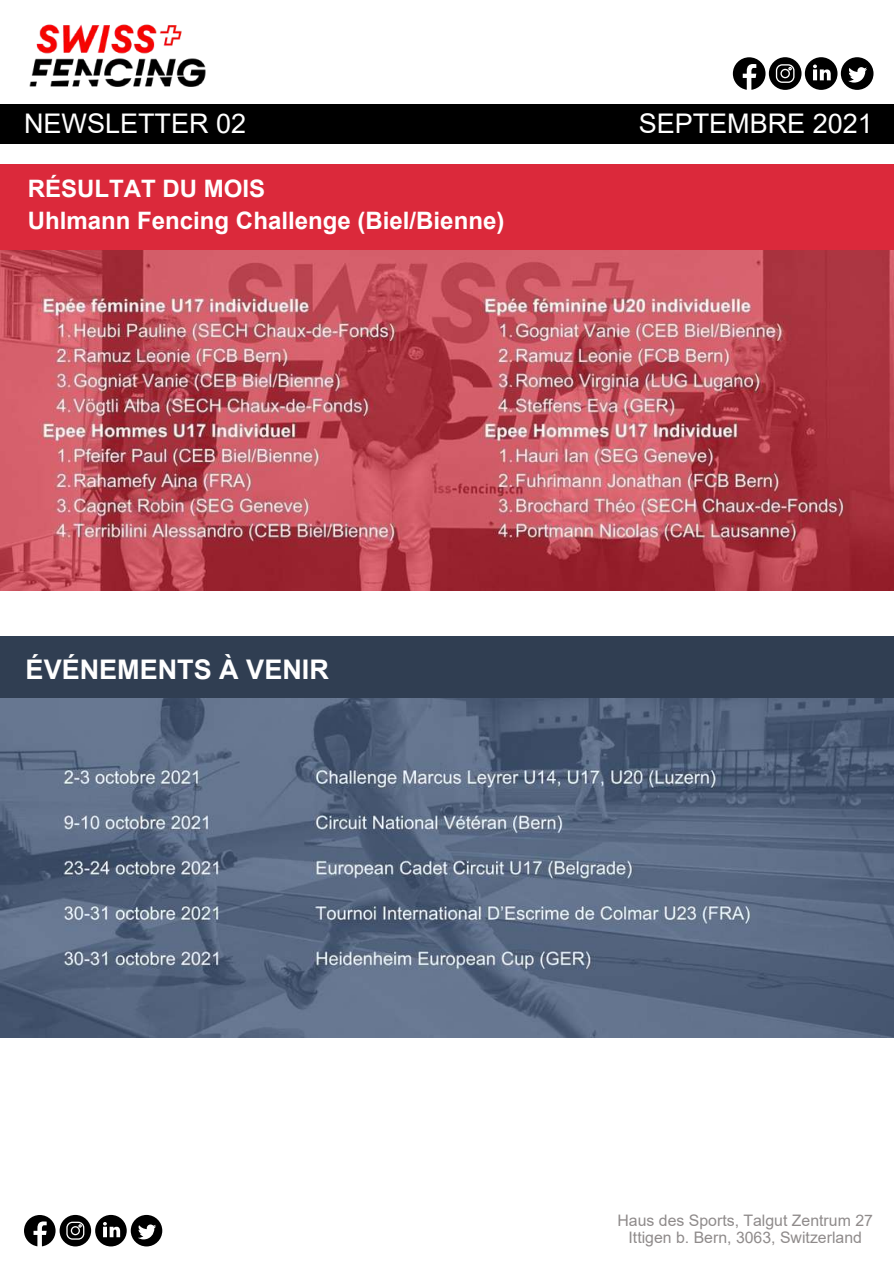
<style>
.page{position:relative;width:894px;height:1264px;background:#fff}
.page>*{position:absolute;margin:0;border:0;box-sizing:border-box;transform-origin:0 0}
.t1{font:27px "Arial";color:#fff}
.t2{font:700 27px "Arial";color:#fff}
.t3{font:700 24px/31.8px "Arial";color:#fff}
.t4{font:15.9px/17px "Arial";color:#8f8b8b;text-align:center}
</style>
<div class="page">
<img style="left:29px;top:24px;width:177px;height:63px">
<svg style="left:732px;top:57px;width:105px;height:33px"></svg>
<div style="left:840px;top:57px;width:33px;height:33px;background:#000;border-radius:50%"></div>
<svg style="left:848px;top:67px;width:18px;height:16px"></svg>
<div style="left:0;top:104px;width:893px;height:40px;background:#000"></div>
<svg style="left:24px;top:1214px;width:103px;height:32px"></svg>
<div style="left:131px;top:1214px;width:31px;height:32px;background:#000;border-radius:50%"></div>
<svg style="left:138px;top:1224px;width:18px;height:15px"></svg>
<div style="left:0;top:636px;width:893px;height:67px;background:#303e52"></div>
<div style="left:0;top:164px;width:893px;height:86px;background:#db293b"></div>
<img style="left:0;top:250px;width:893px;height:340px">
<img style="left:0;top:698px;width:893px;height:339px">
<h1 class="t1" style="left:24px;top:109px;width:224px">NEWSLETTER 02</h1>
<h1 class="t1" style="left:638px;top:109px;width:236px">SEPTEMBRE 2021</h1>
<h2 class="t3" style="left:28px;top:173px;width:478px">RÉSULTAT DU MOIS<br>Uhlmann Fencing Challenge (Biel/Bienne)</h2>
<h1 class="t2" style="left:26px;top:655px;width:304px">ÉVÉNEMENTS À VENIR</h1>
<p class="t4" style="left:617px;top:1211px;width:257px">Haus des Sports, Talgut Zentrum 27<br>Ittigen b. Bern, 3063, Switzerland</p>
</div>
